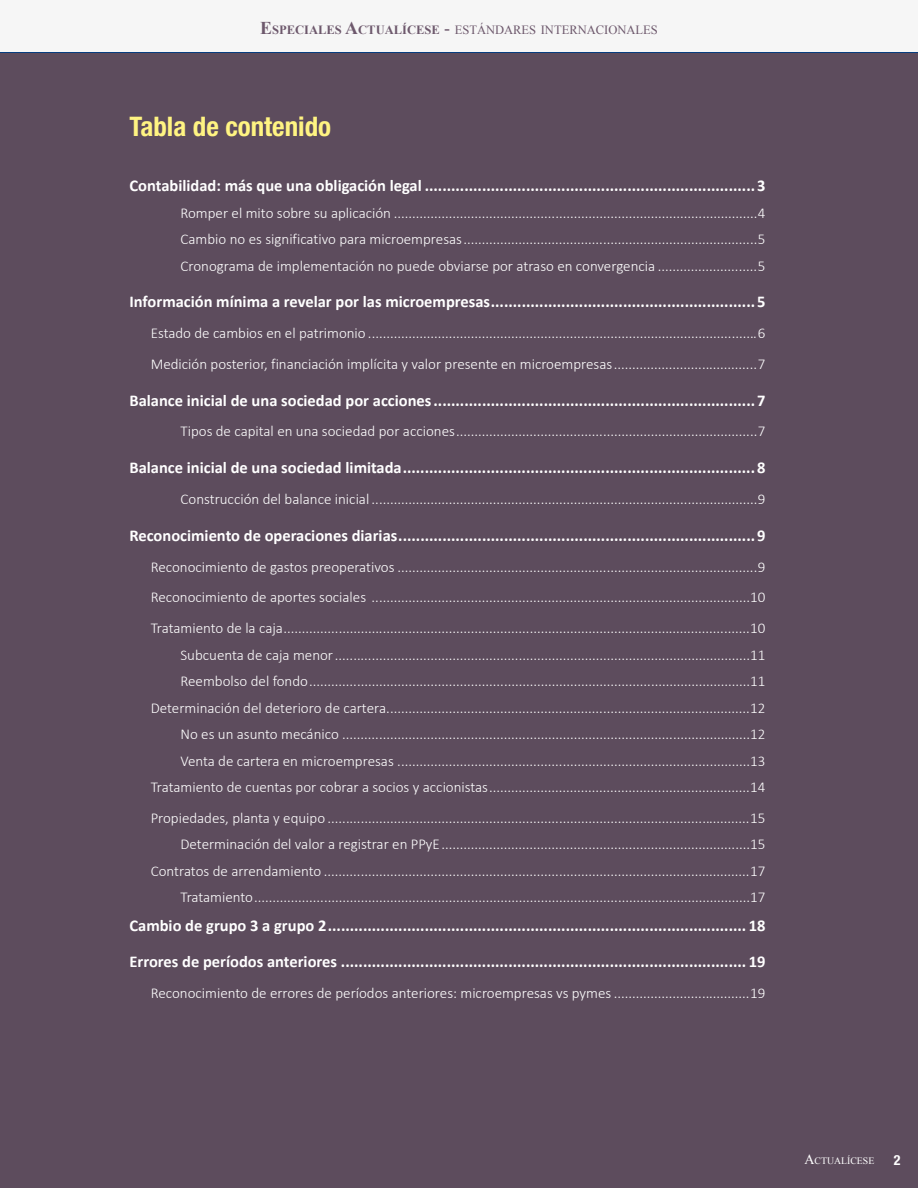
<style>
.page{position:relative;width:918px;height:1188px;background:#fff}
.page>*{position:absolute;margin:0;border:0;box-sizing:border-box;transform-origin:0 0}
.t1{font:700 condensed 27px "Helvetica Neue LT Std";color:#fff482}
.t2{font:700 16.5px "Calibri";color:#fff}
.t3{font:300 15px/26.5px "Calibri";color:#fff;text-align:justify}
.t4{font:700 condensed 13.95px "Helvetica Neue LT Std";color:#fff}
.t5{font:12.6px "Times New Roman";color:#6d586c}
.t6{font:9.75px "Times New Roman";color:#fff}
.s1{font-weight:700;font-size:18px}
.s2{font-weight:700}
.s3{font-size:18px}
.s4{font-size:13.95px}
</style>
<div class="page">
<div style="left:0;top:53px;width:918px;height:1135px;background:#5d4c5d"></div>
<div style="left:0;top:0;width:918px;height:53px;background:#f6f6f6"></div>
<hr style="left:0;top:52px;width:918px;height:1px;background:#073e7f">
<p class="t5" style="left:260px;top:21px;width:399px"><span class="s1">E</span><span class="s2">SPECIALES</span> <span class="s1">A</span><span class="s2">CTUALÍCESE</span> <span class="s3">-</span> ESTÁNDARES INTERNACIONALES</p>
<h1 class="t1" style="left:129px;top:110px;width:203px">Tabla de contenido</h1>
<p class="t2" style="left:129px;top:175px;width:638px">Contabilidad: más que una obligación legal ...........................................................................3</p>
<p class="t3" style="left:180px;top:199px;width:587px">Romper el mito sobre su aplicación ...................................................................................................4<br>Cambio no es significativo para microempresas................................................................................5<br>Cronograma de implementación no puede obviarse por atraso en convergencia ...........................5</p>
<p class="t2" style="left:129px;top:292px;width:638px">Información mínima a revelar por las microempresas............................................................5</p>
<p class="t3" style="left:151px;top:318px;width:616px;line-height:30.8px">Estado de cambios en el patrimonio ..........................................................................................................6<br>Medición posterior, financiación implícita y valor presente en microempresas.......................................7</p>
<p class="t2" style="left:129px;top:390px;width:638px">Balance inicial de una sociedad por acciones.........................................................................7</p>
<p class="t3" style="left:180px;top:418px;width:586px">Tipos de capital en una sociedad por acciones..................................................................................7</p>
<p class="t2" style="left:129px;top:458px;width:637px">Balance inicial de una sociedad limitada................................................................................8</p>
<p class="t3" style="left:180px;top:486px;width:586px">Construcción del balance inicial .........................................................................................................9</p>
<p class="t2" style="left:129px;top:525px;width:638px">Reconocimiento de operaciones diarias.................................................................................9</p>
<p class="t3" style="left:151px;top:551px;width:616px;line-height:30.8px">Reconocimiento de gastos preoperativos ..................................................................................................9<br>Reconocimiento de aportes sociales .......................................................................................................10<br>Tratamiento de la caja...............................................................................................................................10</p>
<p class="t3" style="left:151px;top:641px;width:616px;text-align:right">Subcuenta de caja menor.................................................................................................................11<br>Reembolso del fondo........................................................................................................................11<br>Determinación del deterioro de cartera...................................................................................................12<br>No es un asunto mecánico ...............................................................................................................12<br>Venta de cartera en microempresas ................................................................................................13<br>Tratamiento de cuentas por cobrar a socios y accionistas.......................................................................14</p>
<p class="t3" style="left:151px;top:804px;width:616px;text-align:right">Propiedades, planta y equipo ...................................................................................................................15<br>Determinación del valor a registrar en PPyE....................................................................................15<br>Contratos de arrendamiento ....................................................................................................................17<br>Tratamiento.......................................................................................................................................17</p>
<p class="t2" style="left:129px;top:915px;width:638px">Cambio de grupo 3 a grupo 2............................................................................................... 18</p>
<p class="t2" style="left:129px;top:952px;width:638px">Errores de períodos anteriores ............................................................................................ 19</p>
<p class="t3" style="left:151px;top:980px;width:616px">Reconocimiento de errores de períodos anteriores: microempresas vs pymes .....................................19</p>
<p class="t6" style="left:804px;top:1154px;width:71px"><span class="s4">A</span>CTUALÍCESE</p>
<p class="t4" style="left:894px;top:1152px;width:8px">2</p>
</div>
